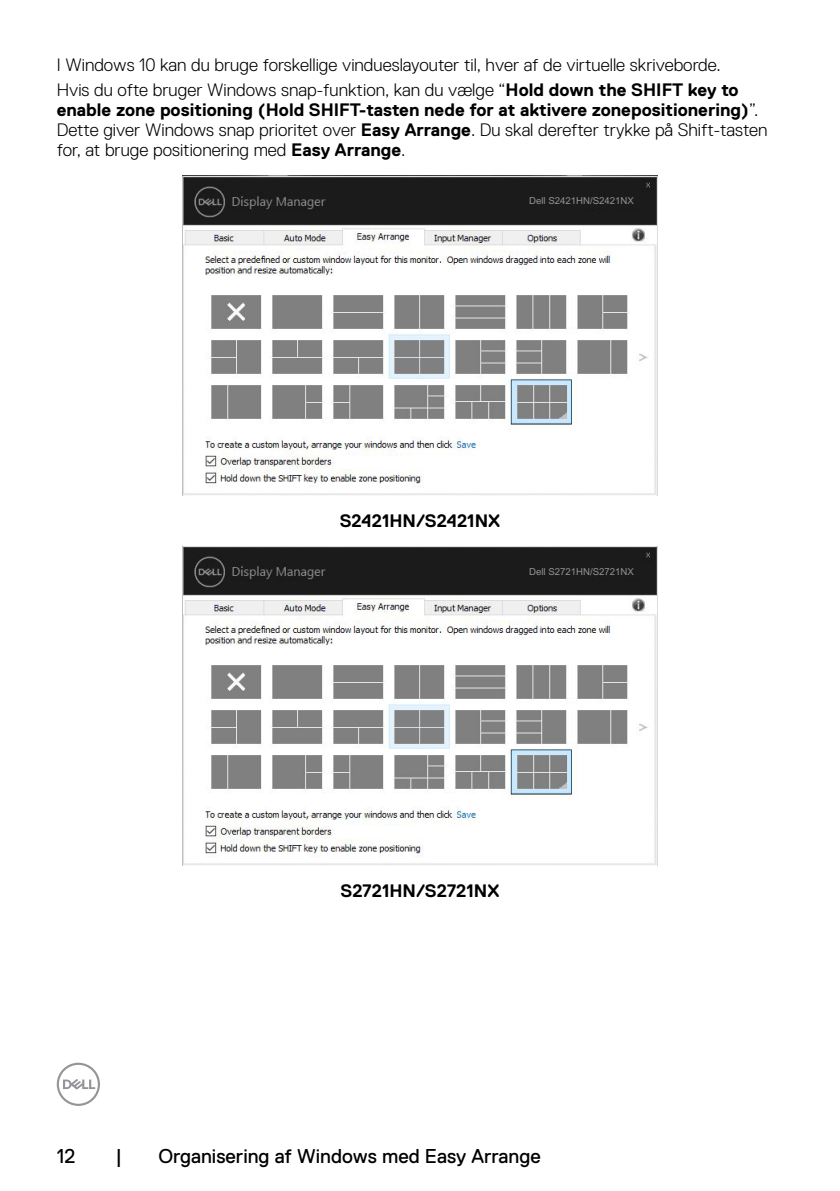
<style>
.page{position:relative;width:840px;height:1191px;background:#fff}
.page>*{position:absolute;margin:0;border:0;box-sizing:border-box;transform-origin:0 0}
.t1{font:20px "Dell Replica";color:#000}
.t2{font:300 18px/20px "Dell Replica";color:#000}
.t3{font:700 18px "Dell Replica";color:#000}
.t4{font:9.6px "Arial";color:#939393}
.s1{font-weight:700}
</style>
<div class="page">
<svg style="left:57px;top:1062px;width:43px;height:44px"></svg>
<img style="left:182px;top:176px;width:475px;height:319px">
<div style="left:539px;top:197px;width:103px;height:11px;background:#1b1b1b"></div>
<img style="left:182px;top:546px;width:475px;height:319px">
<div style="left:539px;top:567px;width:103px;height:11px;background:#1b1b1b"></div>
<p class="t2" style="left:57px;top:52px;width:683px;line-height:25.6px">I Windows 10 kan du bruge forskellige vindueslayouter til, hver af de virtuelle skriveborde.<br>Hvis du ofte bruger Windows snap-funktion, kan du vælge “<span class="s1">Hold down the SHIFT key to</span></p>
<p class="t2" style="left:57px;top:100px;width:712px"><span class="s1">enable zone positioning (Hold SHIFT-tasten nede for at aktivere zonepositionering)</span>”.<br>Dette giver Windows snap prioritet over <span class="s1">Easy Arrange</span>. Du skal derefter trykke på Shift-tasten for, at bruge positionering med <span class="s1">Easy Arrange</span>.</p>
<p class="t4" style="left:529px;top:195px;width:106px">Dell S2421HN/S2421NX</p>
<p class="t3" style="left:339px;top:510px;width:162px">S2421HN/S2421NX</p>
<p class="t4" style="left:529px;top:566px;width:106px">Dell S2721HN/S2721NX</p>
<p class="t3" style="left:340px;top:881px;width:160px">S2721HN/S2721NX</p>
<p class="t1" style="left:57px;top:1144px;width:20px">12</p>
<p class="t1" style="left:115px;top:1144px;width:8px">|</p>
<p class="t1" style="left:158px;top:1144px;width:383px">Organisering af Windows med Easy Arrange</p>
</div>
